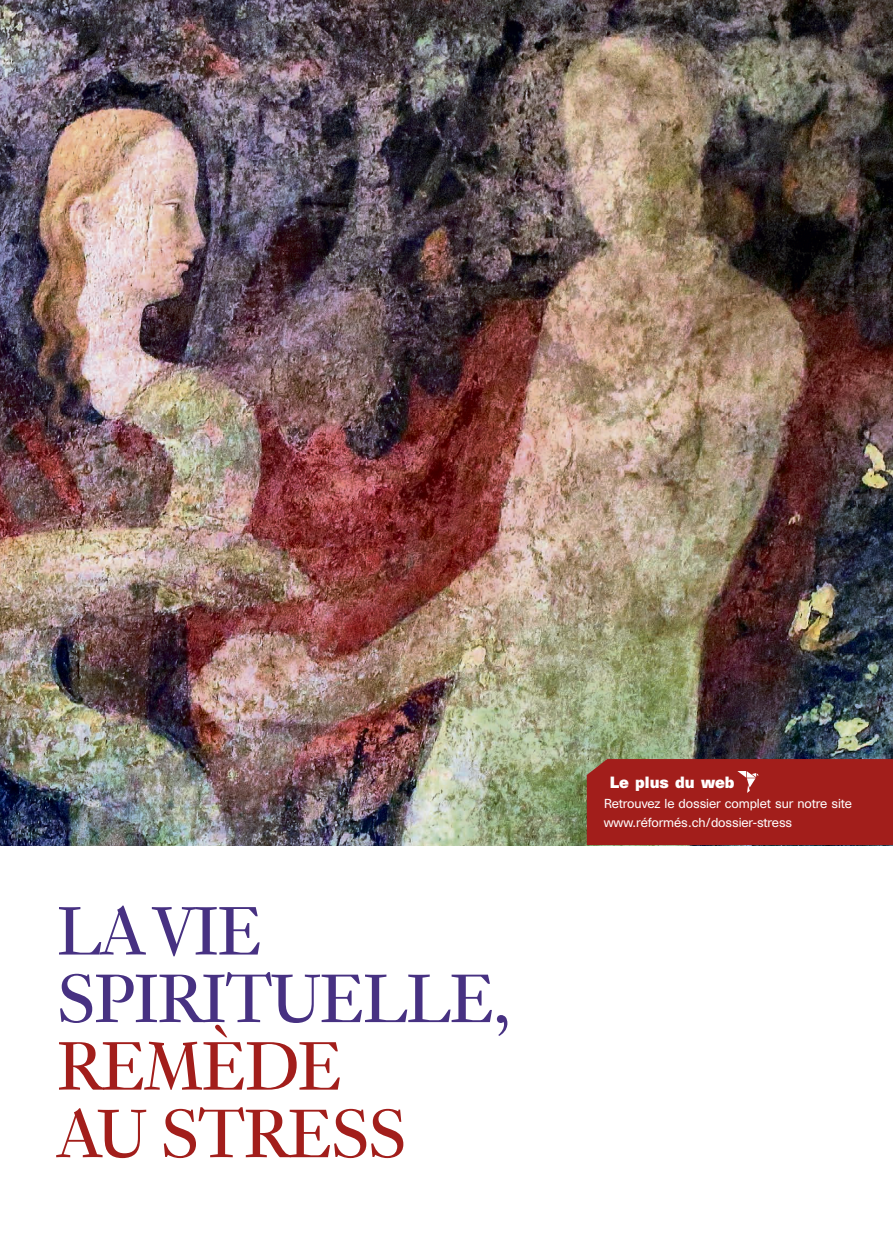
<style>
.page{position:relative;width:893px;height:1234px;background:#fff}
.page>*{position:absolute;margin:0;border:0;box-sizing:border-box;transform-origin:0 0}
.Titre{font:75px "Genath";letter-spacing:-.02em;color:#473182}
.Titre-2{font:75px "Genath";letter-spacing:-.02em;color:#a21e1b}
.REF_legendes_copyrig{font:700 15px "Unica SB";color:#fff}
.REF_Texte-encadre_in{font:12px/18.5px "Unica SB";letter-spacing:-.01em;color:#fff}
</style>
<div class="page">
<img style="left:0;top:0;width:893px;height:844px">
<div style="left:587px;top:758px;width:306px;height:86px;background:#a21e1b"></div>
<p class="Titre" style="left:57px;top:878px;width:207px">LA VIE</p>
<p class="Titre" style="left:57px;top:945px;width:456px">SPIRITUELLE,</p>
<p class="Titre-2" style="left:57px;top:1013px;width:287px">REMÈDE</p>
<p class="Titre-2" style="left:57px;top:1080px;width:351px">AU STRESS</p>
<p class="REF_legendes_copyrig" style="left:610px;top:772px;width:126px">Le plus du web</p>
<p class="REF_Texte-encadre_in" style="left:604px;top:794px;width:250px">Retrouvez le dossier complet sur notre site www.réformés.ch/dossier-stress</p>
</div>
